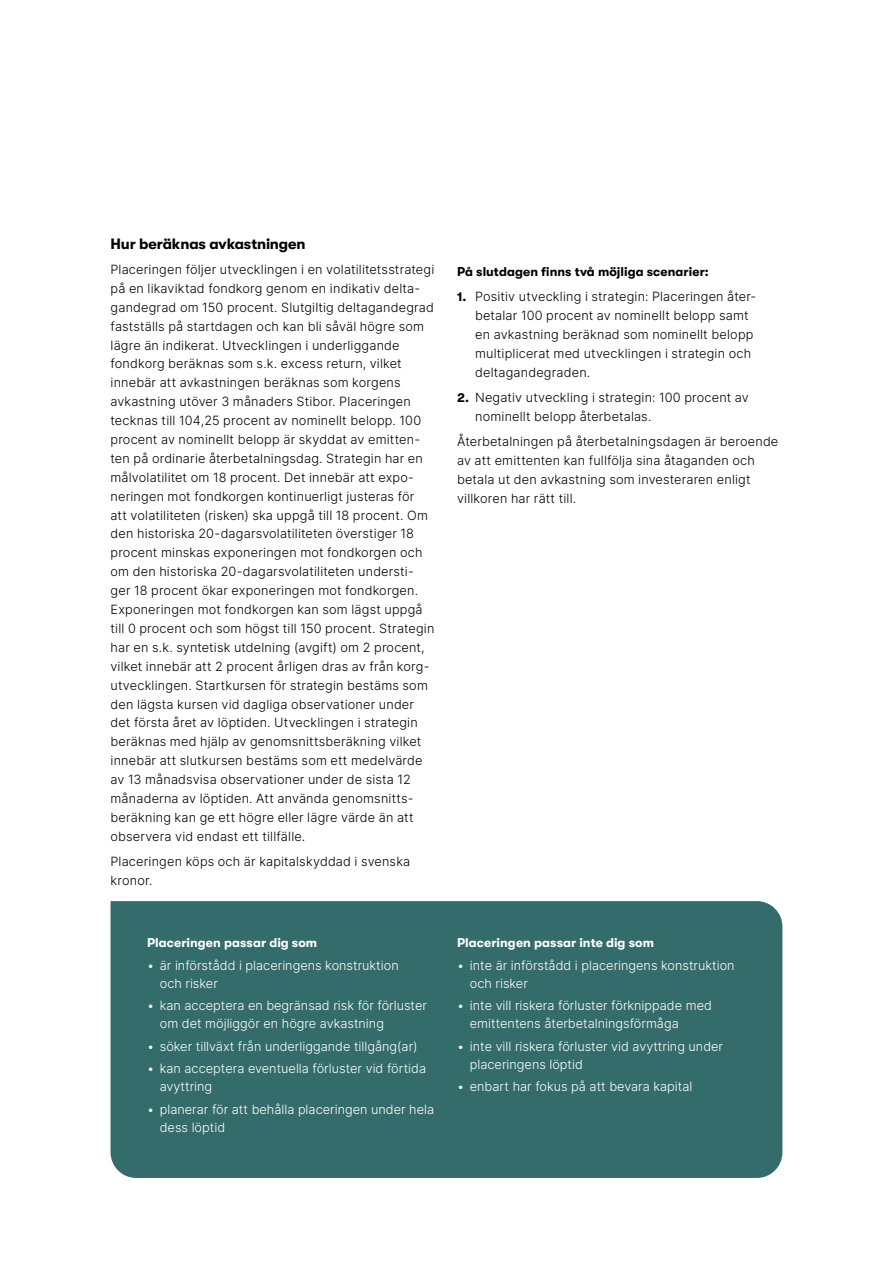
<style>
.page{position:relative;width:893px;height:1263px;background:#fff}
.page>*{position:absolute;margin:0;border:0;box-sizing:border-box;transform-origin:0 0}
.t1{font:700 15px "GT Walsheim Pro";letter-spacing:-.01em;color:#000}
.t2{font:300 12.75px/18.9px "Inter";letter-spacing:.015em;color:#000}
.t3{font:300 12.75px/18.1px "Inter";color:#fff}
.t4{font:700 12.75px "GT Walsheim Pro";letter-spacing:.005em;color:#fff}
.t5{font:700 12.75px "GT Walsheim Pro";letter-spacing:.005em;color:#000}
.s1{font-family:"GT Walsheim Pro";font-weight:700}
</style>
<div class="page">
<div style="left:111px;top:901px;width:671px;height:277px;background:#336c6a"></div>
<p class="t1" style="left:111px;top:235px;width:197px">Hur beräknas avkastningen</p>
<p class="t2" style="left:111px;top:260px;width:325px">Placeringen följer utvecklingen i en volatilitetsstrategi på en likaviktad fondkorg genom en indikativ delta&shy;gandegrad om 150 procent. Slutgiltig deltagandegrad fastställs på startdagen och kan bli såväl högre som lägre än indikerat. Utvecklingen i underliggande fondkorg beräknas som s.k. excess return, vilket innebär att avkastningen beräknas som korgens avkastning utöver 3 månaders Stibor. Placeringen tecknas till 104,25 procent av nominellt belopp. 100 procent av nominellt belopp är skyddat av emitten&shy;ten på ordinarie återbetalningsdag. Strategin har en målvolatilitet om 18 procent. Det innebär att expo&shy;neringen mot fondkorgen kontinuerligt justeras för<br>att volatiliteten (risken) ska uppgå till 18 procent. Om den historiska 20-dagarsvolatiliteten överstiger 18 procent minskas exponeringen mot fondkorgen och om den historiska 20-dagarsvolatiliteten understi&shy;ger 18 procent ökar exponeringen mot fondkorgen.<br>Exponeringen mot fondkorgen kan som lägst uppgå till 0 procent och som högst till 150 procent. Strategin har en s.k. syntetisk utdelning (avgift) om 2 procent, vilket innebär att 2 procent årligen dras av från korg&shy;utvecklingen. Startkursen för strategin bestäms som den lägsta kursen vid dagliga observationer under det första året av löptiden. Utvecklingen i strategin beräknas med hjälp av genomsnittsberäkning vilket innebär att slutkursen bestäms som ett medelvärde av 13 månadsvisa observationer under de sista 12 månaderna av löptiden. Att använda genomsnitts&shy;beräkning kan ge ett högre eller lägre värde än att observera vid endast ett tillfälle.</p>
<p class="t2" style="left:111px;top:852px;width:301px">Placeringen köps och är kapitalskyddad i svenska kronor.</p>
<p class="t4" style="left:147px;top:935px;width:172px">Placeringen passar dig som</p>
<p class="t3" style="left:160px;top:955px;width:240px;text-indent:-13px">• är införstådd i placeringens konstruktion och risker</p>
<p class="t3" style="left:160px;top:996px;width:269px;text-indent:-13px">• kan acceptera en begränsad risk för förluster om det möjliggör en högre avkastning</p>
<p class="t3" style="left:147px;top:1037px;width:272px">• söker tillväxt från underliggande tillgång(ar)</p>
<p class="t3" style="left:160px;top:1059px;width:268px;text-indent:-13px">• kan acceptera eventuella förluster vid förtida avyttring</p>
<p class="t3" style="left:160px;top:1100px;width:276px;text-indent:-13px">• planerar för att behålla placeringen under hela dess löptid</p>
<p class="t5" style="left:457px;top:264px;width:253px">På slutdagen finns två möjliga scenarier:</p>
<p class="t2" style="left:475px;top:287px;width:283px;text-indent:-18px"><span class="s1">1.</span> Positiv utveckling i strategin: Placeringen åter&shy;betalar 100 procent av nominellt belopp samt en avkastning beräknad som nominellt belopp multiplicerat med utvecklingen i strategin och deltagandegraden.</p>
<p class="t2" style="left:475px;top:387px;width:275px;text-indent:-18px"><span class="s1">2.</span> Negativ utveckling i strategin: 100 procent av nominellt belopp återbetalas.</p>
<p class="t2" style="left:457px;top:432px;width:323px">Återbetalningen på återbetalningsdagen är beroende av att emittenten kan fullfölja sina åtaganden och betala ut den avkastning som investeraren enligt villkoren har rätt till.</p>
<p class="t4" style="left:457px;top:936px;width:198px">Placeringen passar inte dig som</p>
<p class="t3" style="left:470px;top:955px;width:266px;text-indent:-13px">• inte är införstådd i placeringens konstruktion och risker</p>
<p class="t3" style="left:470px;top:996px;width:244px;text-indent:-13px">• inte vill riskera förluster förknippade med emittentens återbetalningsförmåga</p>
<p class="t3" style="left:470px;top:1037px;width:255px;text-indent:-13px">• inte vill riskera förluster vid avyttring under placeringens löptid</p>
<p class="t3" style="left:457px;top:1077px;width:237px">• enbart har fokus på att bevara kapital</p>
</div>
